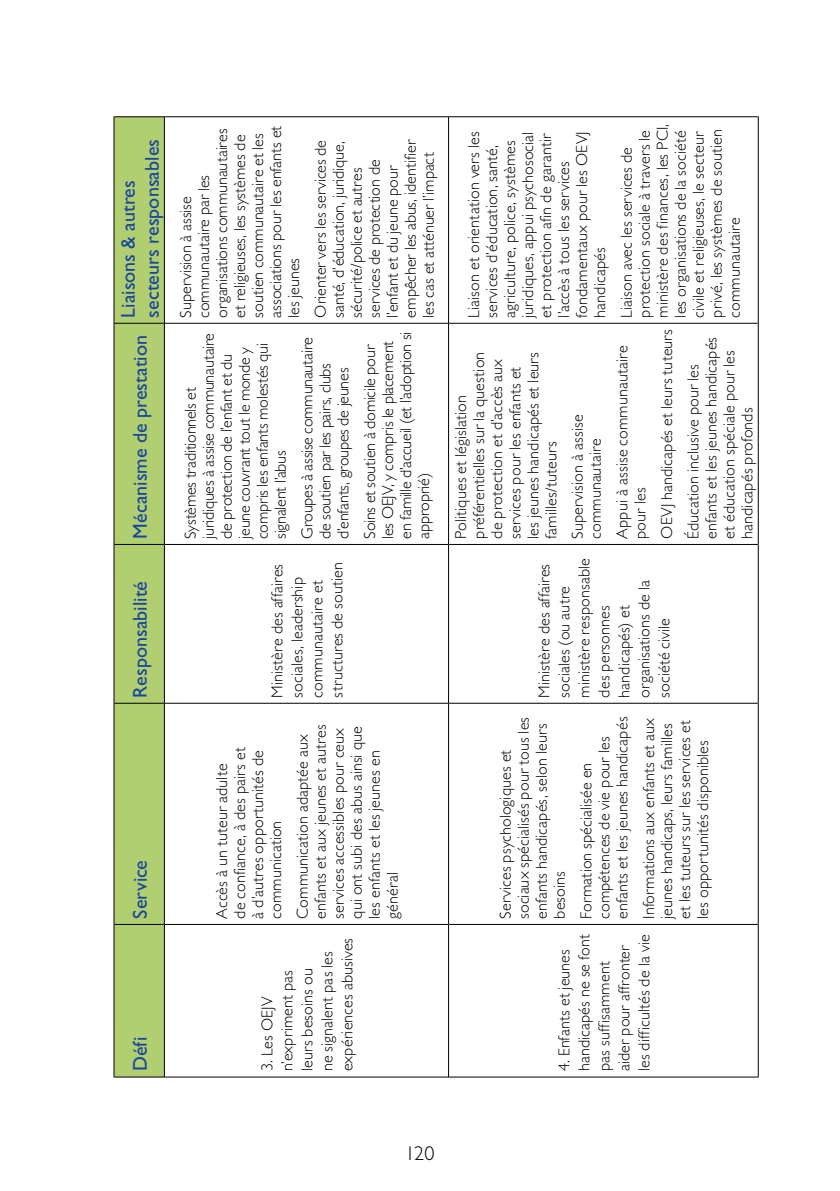
<style>
.page{position:relative;width:840px;height:1191px;background:#fff}
.page>*{position:absolute;margin:0;border:0;box-sizing:border-box;transform-origin:0 0}
.t1{font:20px/24px "Gill Sans";letter-spacing:.005em;color:#17479e}
.t2{font:300 20px "Gill Sans";color:#000}
.t3{font:300 16px/18px "Gill Sans";letter-spacing:.005em;color:#000}
</style>
<div class="page">
<div style="left:114px;top:117px;width:50px;height:959px;background:#b1ce70"></div>
<hr style="left:113px;top:924px;width:1px;height:153px;background:#000">
<hr style="left:114px;top:1076px;width:50px;height:1px;background:#000">
<hr style="left:113px;top:703px;width:1px;height:221px;background:#000">
<hr style="left:114px;top:924px;width:50px;height:1px;background:#000">
<hr style="left:113px;top:544px;width:1px;height:159px;background:#000">
<hr style="left:114px;top:702px;width:50px;height:1px;background:#000">
<hr style="left:113px;top:323px;width:1px;height:221px;background:#000">
<hr style="left:114px;top:544px;width:50px;height:1px;background:#000">
<hr style="left:113px;top:116px;width:1px;height:207px;background:#000">
<hr style="left:114px;top:323px;width:50px;height:1px;background:#000">
<hr style="left:114px;top:116px;width:50px;height:1px;background:#000">
<hr style="left:164px;top:924px;width:1px;height:153px;background:#000">
<hr style="left:165px;top:1076px;width:283px;height:1px;background:#000">
<hr style="left:164px;top:703px;width:1px;height:221px;background:#000">
<hr style="left:165px;top:924px;width:283px;height:1px;background:#000">
<hr style="left:164px;top:544px;width:1px;height:159px;background:#000">
<hr style="left:165px;top:702px;width:283px;height:1px;background:#000">
<hr style="left:164px;top:323px;width:1px;height:221px;background:#000">
<hr style="left:165px;top:544px;width:283px;height:1px;background:#000">
<hr style="left:164px;top:116px;width:1px;height:207px;background:#000">
<hr style="left:165px;top:323px;width:283px;height:1px;background:#000">
<hr style="left:165px;top:116px;width:283px;height:1px;background:#000">
<hr style="left:448px;top:924px;width:1px;height:153px;background:#000">
<hr style="left:449px;top:1076px;width:308px;height:1px;background:#000">
<hr style="left:448px;top:703px;width:1px;height:221px;background:#000">
<hr style="left:449px;top:924px;width:308px;height:1px;background:#000">
<hr style="left:448px;top:544px;width:1px;height:159px;background:#000">
<hr style="left:449px;top:702px;width:308px;height:1px;background:#000">
<hr style="left:448px;top:323px;width:1px;height:221px;background:#000">
<hr style="left:449px;top:544px;width:308px;height:1px;background:#000">
<hr style="left:448px;top:116px;width:1px;height:207px;background:#000">
<hr style="left:449px;top:323px;width:308px;height:1px;background:#000">
<hr style="left:449px;top:116px;width:308px;height:1px;background:#000">
<hr style="left:757px;top:924px;width:1px;height:153px;background:#000">
<hr style="left:757px;top:703px;width:1px;height:221px;background:#000">
<hr style="left:757px;top:544px;width:1px;height:159px;background:#000">
<hr style="left:757px;top:323px;width:1px;height:221px;background:#000">
<hr style="left:757px;top:116px;width:1px;height:207px;background:#000">
<p class="t1" style="left:116px;top:317px;width:180px;rotate:-90deg">Liaisons &amp; autres secteurs responsables</p>
<p class="t1" style="left:128px;top:539px;width:205px;rotate:-90deg">Mécanisme de prestation</p>
<p class="t1" style="left:128px;top:697px;width:118px;rotate:-90deg">Responsabilité</p>
<p class="t1" style="left:128px;top:918px;width:60px;rotate:-90deg">Service</p>
<p class="t1" style="left:128px;top:1071px;width:36px;rotate:-90deg">Défi</p>
<p class="t3" style="left:177px;top:317px;width:193px;rotate:-90deg">Supervision à assise communautaire par les organisations communautaires et religieuses, les systèmes de soutien communautaire et les associations pour les enfants et les jeunes</p>
<p class="t3" style="left:311px;top:317px;width:180px;rotate:-90deg">Orienter vers les services de santé, d’éducation, juridique, sécurité/police et autres services de protection de l’enfant et du jeune pour empêcher les abus, identifier les cas et atténuer l’impact</p>
<p class="t3" style="left:181px;top:539px;width:207px;rotate:-90deg">Systèmes traditionnels et juridiques à assise communautaire de protection de l’enfant et du jeune couvrant tout le monde y compris les enfants molestés qui signalent l’abus</p>
<p class="t3" style="left:298px;top:539px;width:203px;rotate:-90deg">Groupes à assise communautaire de soutien par les pairs, clubs d’enfants, groupes de jeunes</p>
<p class="t3" style="left:360px;top:539px;width:208px;rotate:-90deg">Soins et soutien à domicile pour les OEJV, y compris le placement en famille d’accueil (et l’adoption si approprié)</p>
<p class="t3" style="left:267px;top:697px;width:137px;line-height:20px;rotate:-90deg">Ministère des affaires sociales, leadership communautaire et structures de soutien</p>
<p class="t3" style="left:213px;top:918px;width:173px;rotate:-90deg">Accès à un tuteur adulte de confiance, à des pairs et à d’autres opportunités de communication</p>
<p class="t3" style="left:293px;top:918px;width:196px;rotate:-90deg">Communication adaptée aux enfants et aux jeunes et autres services accessibles pour ceux qui ont subi des abus ainsi que les enfants et les jeunes en général</p>
<p class="t3" style="left:257px;top:1071px;width:135px;line-height:20px;rotate:-90deg">3. Les OEJV n’expriment pas leurs besoins ou<br>ne signalent pas les expériences abusives</p>
<p class="t3" style="left:464px;top:317px;width:189px;rotate:-90deg">Liaison et orientation vers les services d’éducation, santé, agriculture, police, systèmes juridiques, appui psychosocial et protection afin de garantir l’accès à tous les services fondamentaux pour les OEVJ handicapés</p>
<p class="t3" style="left:617px;top:317px;width:195px;rotate:-90deg">Liaison avec les services de protection sociale à travers le ministère des finances, les PCI, les organisations de la société civile et religieuses, le secteur privé, les systèmes de soutien communautaire</p>
<p class="t3" style="left:452px;top:539px;width:188px;rotate:-90deg">Politiques et législation préférentielles sur la question de protection et d’accès aux services pour les enfants et les jeunes handicapés et leurs familles/tuteurs</p>
<p class="t3" style="left:568px;top:539px;width:126px;rotate:-90deg">Supervision à assise communautaire</p>
<p class="t3" style="left:613px;top:539px;width:195px;rotate:-90deg">Appui à assise communautaire pour les</p>
<p class="t3" style="left:653px;top:539px;width:211px;line-height:26.6px;rotate:-90deg">OEVJ handicapés et leurs tuteurs<br>Éducation inclusive pour les</p>
<p class="t3" style="left:702px;top:539px;width:203px;rotate:-90deg">enfants et les jeunes handicapés et éducation spéciale pour les handicapés profonds</p>
<p class="t3" style="left:534px;top:697px;width:141px;line-height:20px;rotate:-90deg">Ministère des affaires sociales (ou autre ministère responsable des personnes handicapés) et organisations de la société civile</p>
<p class="t3" style="left:496px;top:918px;width:203px;rotate:-90deg">Services psychologiques et sociaux spécialisés pour tous les enfants handicapés, selon leurs besoins</p>
<p class="t3" style="left:577px;top:918px;width:203px;rotate:-90deg">Formation spécialisée en compétences de vie pour les enfants et les jeunes handicapés</p>
<p class="t3" style="left:639px;top:918px;width:202px;rotate:-90deg">Informations aux enfants et aux jeunes handicaps, leurs familles et les tuteurs sur les services et les opportunités disponibles</p>
<p class="t3" style="left:554px;top:1071px;width:139px;line-height:20px;rotate:-90deg">4. Enfants et jeunes handicapés ne se font pas suffisamment aider pour affronter les difficultés de la vie</p>
<p class="t2" style="left:405px;top:1142px;width:31px">120</p>
</div>
